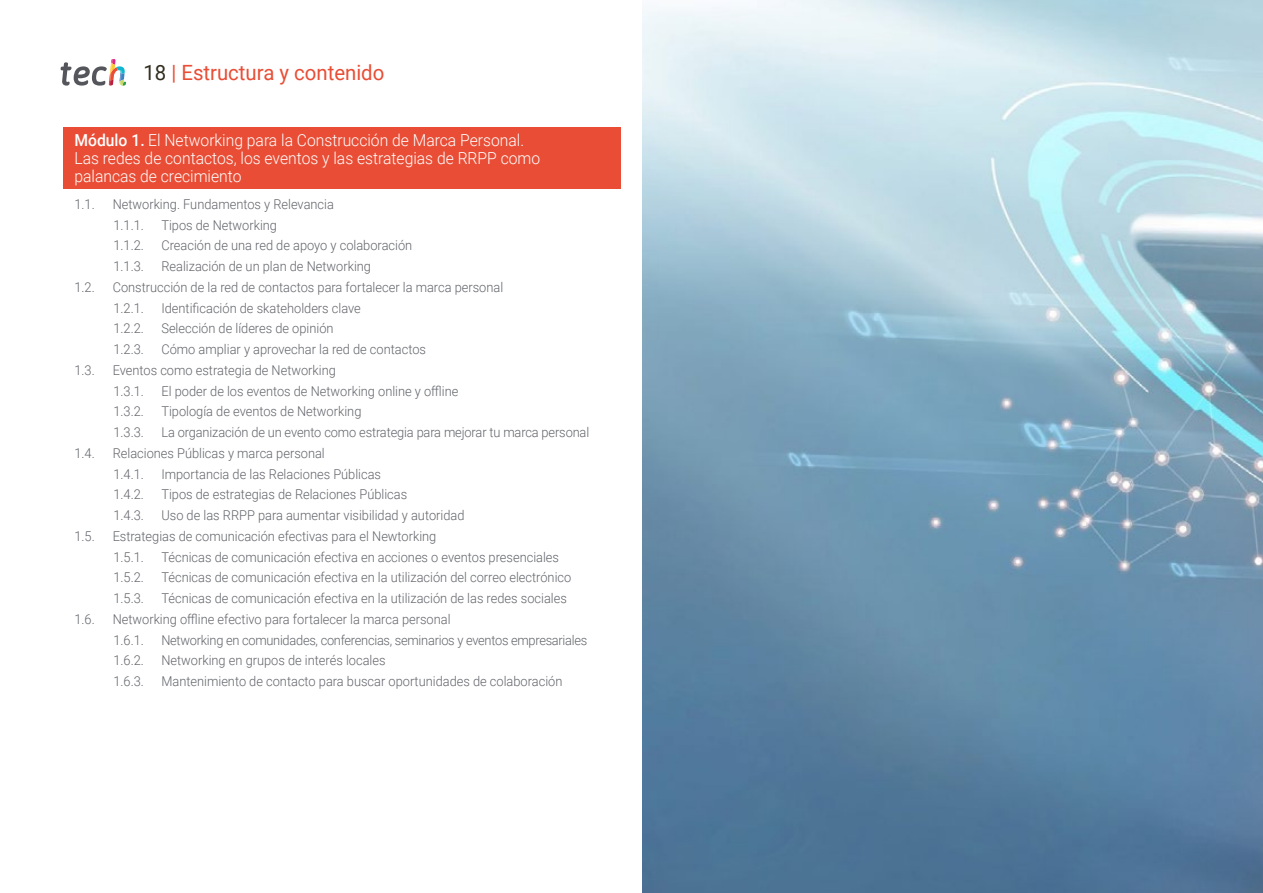
<style>
.page{position:relative;width:1263px;height:893px;background:#fff}
.page>*{position:absolute;margin:0;border:0;box-sizing:border-box;transform-origin:0 0}
.t1{font:21px "Roboto";color:#e94d35}
.t2{font:300 16.5px/18px "Roboto";color:#fff;scale:.95 1}
.t3{font:300 13.5px/20.7px "Roboto";color:#61646a;scale:.95 1}
.t4{font:300 13.5px "Roboto";letter-spacing:-.02em;color:#61646a;scale:.95 1}
.s1{color:#312e20}
.s2{font-weight:500}
</style>
<div class="page">
<svg style="left:61px;top:59px;width:65px;height:27px"></svg>
<div style="left:63px;top:127px;width:558px;height:61px;background:#e94d35"></div>
<img style="left:642px;top:0;width:621px;height:893px">
<h1 class="t1" style="left:144px;top:57px;width:242px"><span class="s1">18</span> | Estructura y contenido</h1>
<p class="t2" style="left:74px;top:130px;width:492px"><span class="s2">Módulo 1.</span> El Networking para la Construcción de Marca Personal.<br>Las redes de contactos, los eventos y las estrategias de RRPP como palancas de crecimiento</p>
<p class="t3" style="left:74px;top:193px;width:23px">1.1.</p>
<p class="t3" style="left:113px;top:193px;width:234px">Networking. Fundamentos y Relevancia<br>1.1.1.</p>
<p class="t3" style="left:161px;top:214px;width:123px">Tipos de Networking</p>
<p class="t3" style="left:113px;top:235px;width:34px">1.1.2.</p>
<p class="t3" style="left:161px;top:235px;width:265px">Creación de una red de apoyo y colaboración</p>
<p class="t3" style="left:113px;top:256px;width:34px">1.1.3.</p>
<p class="t3" style="left:161px;top:256px;width:222px">Realización de un plan de Networking</p>
<p class="t3" style="left:74px;top:276px;width:23px">1.2.</p>
<p class="t3" style="left:113px;top:276px;width:413px">Construcción de la red de contactos para fortalecer la marca personal<br>1.2.1.</p>
<p class="t3" style="left:161px;top:297px;width:211px">Identificación de skateholders clave</p>
<p class="t3" style="left:113px;top:318px;width:34px">1.2.2.</p>
<p class="t3" style="left:161px;top:318px;width:183px">Selección de líderes de opinión</p>
<p class="t3" style="left:113px;top:339px;width:34px">1.2.3.</p>
<p class="t3" style="left:161px;top:339px;width:280px">Cómo ampliar y aprovechar la red de contactos</p>
<p class="t3" style="left:74px;top:359px;width:23px">1.3.</p>
<p class="t3" style="left:113px;top:359px;width:236px">Eventos como estrategia de Networking<br>1.3.1.</p>
<p class="t3" style="left:161px;top:380px;width:314px">El poder de los eventos de Networking online y offline</p>
<p class="t3" style="left:113px;top:401px;width:34px">1.3.2.</p>
<p class="t3" style="left:161px;top:401px;width:212px">Tipología de eventos de Networking</p>
<p class="t3" style="left:113px;top:422px;width:34px">1.3.3.</p>
<p class="t3" style="left:161px;top:422px;width:452px">La organización de un evento como estrategia para mejorar tu marca personal</p>
<p class="t3" style="left:74px;top:442px;width:23px">1.4.</p>
<p class="t3" style="left:113px;top:442px;width:225px">Relaciones Públicas y marca personal<br>1.4.1.</p>
<p class="t3" style="left:161px;top:463px;width:233px">Importancia de las Relaciones Públicas</p>
<p class="t3" style="left:113px;top:484px;width:34px">1.4.2.</p>
<p class="t3" style="left:161px;top:484px;width:260px">Tipos de estrategias de Relaciones Públicas</p>
<p class="t3" style="left:113px;top:505px;width:34px">1.4.3.</p>
<p class="t3" style="left:161px;top:505px;width:320px">Uso de las RRPP para aumentar visibilidad y autoridad</p>
<p class="t3" style="left:74px;top:525px;width:23px">1.5.</p>
<p class="t3" style="left:113px;top:525px;width:342px">Estrategias de comunicación efectivas para el Newtorking<br>1.5.1.</p>
<p class="t3" style="left:161px;top:546px;width:420px">Técnicas de comunicación efectiva en acciones o eventos presenciales</p>
<p class="t3" style="left:113px;top:567px;width:34px">1.5.2.</p>
<p class="t3" style="left:161px;top:567px;width:433px">Técnicas de comunicación efectiva en la utilización del correo electrónico</p>
<p class="t3" style="left:113px;top:588px;width:34px">1.5.3.</p>
<p class="t3" style="left:161px;top:588px;width:428px">Técnicas de comunicación efectiva en la utilización de las redes sociales</p>
<p class="t3" style="left:74px;top:608px;width:23px">1.6.</p>
<p class="t3" style="left:113px;top:608px;width:357px">Networking offline efectivo para fortalecer la marca personal<br>1.6.1.</p>
<p class="t4" style="left:161px;top:630px;width:450px">Networking en comunidades, conferencias, seminarios y eventos empresariales</p>
<p class="t3" style="left:113px;top:650px;width:34px">1.6.2.</p>
<p class="t3" style="left:161px;top:650px;width:237px">Networking en grupos de interés locales</p>
<p class="t3" style="left:113px;top:670px;width:34px">1.6.3.</p>
<p class="t3" style="left:161px;top:670px;width:424px">Mantenimiento de contacto para buscar oportunidades de colaboración</p>
</div>
